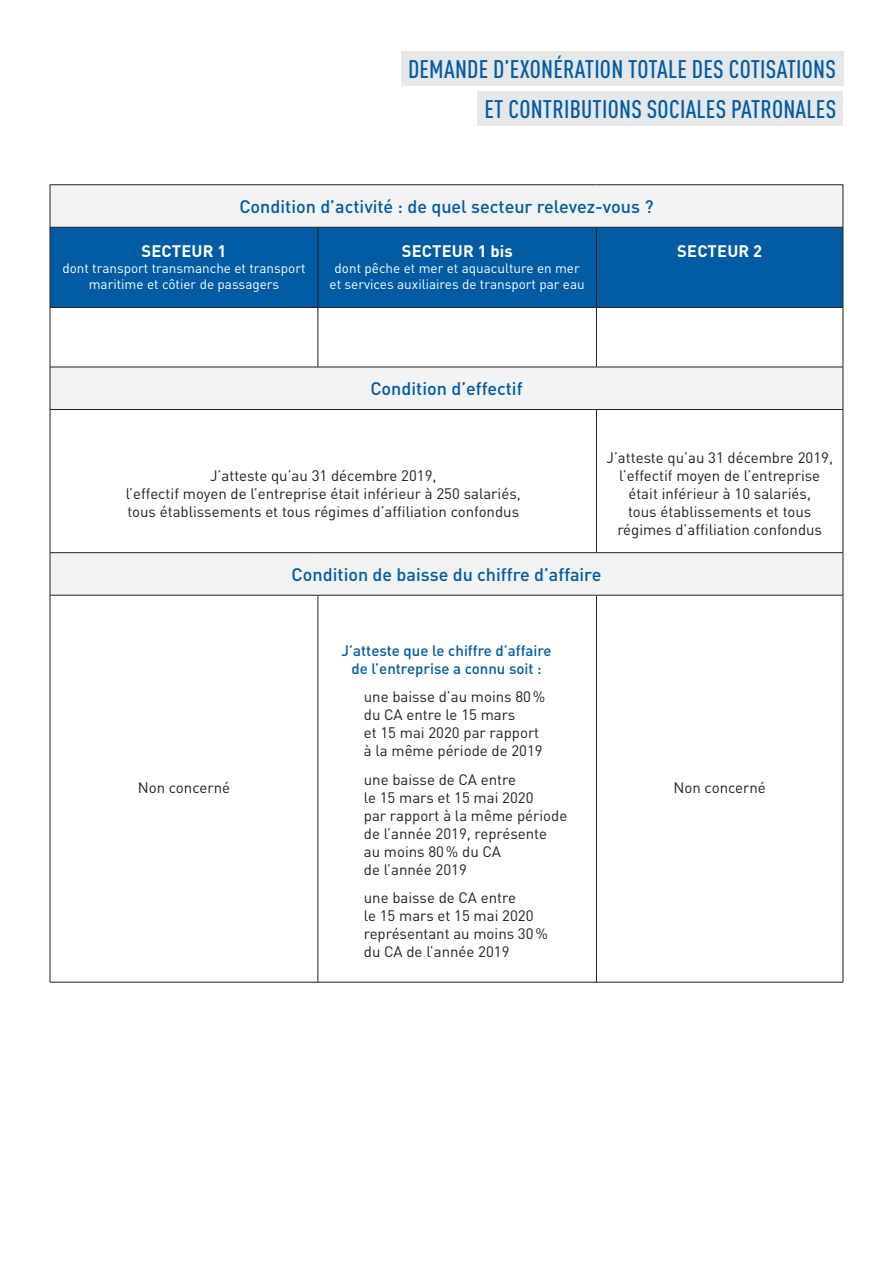
<style>
.page{position:relative;width:893px;height:1263px;background:#fff}
.page>*{position:absolute;margin:0;border:0;box-sizing:border-box;transform-origin:0 0}
.t1{font:500 condensed 25.2px/40.8px "DINOT";letter-spacing:.01em;color:#015ca3;text-align:right}
.t2{font:500 18px "DINOT";color:#015ca3}
.t3{font:700 16.5px "DINOT";letter-spacing:.01em;color:#fff}
.t4{font:15px/18px "DINOT";color:#231f20}
.t5{font:500 15px/18px "DINOT";color:#015ca3;text-align:center}
.t6{font:13.5px/16.2px "DINOT";color:#fff;text-align:center}
</style>
<div class="page">
<div style="left:401px;top:51px;width:442px;height:34px;background:#e6e7e9"></div>
<div style="left:477px;top:92px;width:366px;height:34px;background:#e6e7e9"></div>
<div style="left:50px;top:185px;width:793px;height:42px;background:#f2f3f4"></div>
<div style="left:51px;top:228px;width:792px;height:79px;background:#015ca3"></div>
<svg style="left:319px;top:308px;width:524px;height:674px"></svg>
<svg style="left:51px;top:368px;width:792px;height:227px"></svg>
<hr style="left:50px;top:184px;width:268px;height:1px;background:#231f20">
<hr style="left:50px;top:185px;width:1px;height:42px;background:#231f20">
<hr style="left:318px;top:184px;width:278px;height:1px;background:#231f20">
<hr style="left:596px;top:184px;width:247px;height:1px;background:#231f20">
<hr style="left:843px;top:185px;width:1px;height:42px;background:#231f20">
<hr style="left:50px;top:227px;width:268px;height:1px;background:#231f20">
<hr style="left:50px;top:227px;width:1px;height:80px;background:#231f20">
<hr style="left:318px;top:227px;width:278px;height:1px;background:#231f20">
<hr style="left:318px;top:227px;width:1px;height:80px;background:#231f20">
<hr style="left:596px;top:227px;width:247px;height:1px;background:#231f20">
<hr style="left:596px;top:227px;width:1px;height:80px;background:#231f20">
<hr style="left:843px;top:227px;width:1px;height:80px;background:#231f20">
<hr style="left:50px;top:307px;width:268px;height:1px;background:#231f20">
<hr style="left:50px;top:308px;width:1px;height:59px;background:#231f20">
<hr style="left:318px;top:307px;width:278px;height:1px;background:#231f20">
<hr style="left:318px;top:308px;width:1px;height:59px;background:#231f20">
<hr style="left:596px;top:307px;width:247px;height:1px;background:#231f20">
<hr style="left:596px;top:308px;width:1px;height:59px;background:#231f20">
<hr style="left:843px;top:308px;width:1px;height:59px;background:#231f20">
<hr style="left:50px;top:367px;width:268px;height:1px;background:#231f20">
<hr style="left:50px;top:367px;width:1px;height:42px;background:#231f20">
<hr style="left:318px;top:367px;width:278px;height:1px;background:#231f20">
<hr style="left:596px;top:367px;width:247px;height:1px;background:#231f20">
<hr style="left:843px;top:367px;width:1px;height:42px;background:#231f20">
<hr style="left:50px;top:409px;width:268px;height:1px;background:#231f20">
<hr style="left:50px;top:410px;width:1px;height:142px;background:#231f20">
<hr style="left:318px;top:409px;width:278px;height:1px;background:#231f20">
<hr style="left:596px;top:409px;width:247px;height:1px;background:#231f20">
<hr style="left:596px;top:410px;width:1px;height:142px;background:#231f20">
<hr style="left:843px;top:410px;width:1px;height:142px;background:#231f20">
<hr style="left:50px;top:552px;width:268px;height:1px;background:#231f20">
<hr style="left:50px;top:553px;width:1px;height:42px;background:#231f20">
<hr style="left:318px;top:552px;width:278px;height:1px;background:#231f20">
<hr style="left:596px;top:552px;width:247px;height:1px;background:#231f20">
<hr style="left:843px;top:553px;width:1px;height:42px;background:#231f20">
<hr style="left:50px;top:595px;width:268px;height:1px;background:#231f20">
<hr style="left:50px;top:595px;width:1px;height:387px;background:#231f20">
<hr style="left:318px;top:595px;width:278px;height:1px;background:#231f20">
<hr style="left:318px;top:595px;width:1px;height:387px;background:#231f20">
<hr style="left:596px;top:595px;width:247px;height:1px;background:#231f20">
<hr style="left:596px;top:595px;width:1px;height:387px;background:#231f20">
<hr style="left:843px;top:595px;width:1px;height:387px;background:#231f20">
<hr style="left:50px;top:982px;width:268px;height:1px;background:#231f20">
<hr style="left:318px;top:982px;width:278px;height:1px;background:#231f20">
<hr style="left:596px;top:982px;width:247px;height:1px;background:#231f20">
<h1 class="t1" style="left:408px;top:48px;width:430px">DEMANDE D’EXONÉRATION TOTALE DES COTISATIONS<br>ET CONTRIBUTIONS SOCIALES PATRONALES</h1>
<p class="t2" style="left:239px;top:195px;width:416px">Condition d’activité : de quel secteur relevez-vous ?</p>
<p class="t3" style="left:142px;top:240px;width:86px">SECTEUR 1</p>
<p class="t6" style="left:62px;top:260px;width:245px">dont transport transmanche et transport maritime et côtier de passagers</p>
<p class="t3" style="left:402px;top:240px;width:112px">SECTEUR 1 bis</p>
<p class="t6" style="left:330px;top:260px;width:257px">dont pêche et mer et aquaculture en mer et services auxiliaires de transport par eau</p>
<p class="t3" style="left:677px;top:240px;width:86px">SECTEUR 2</p>
<p class="t2" style="left:370px;top:377px;width:154px">Condition d’effectif</p>
<p class="t4" style="left:126px;top:467px;width:396px;text-align:center">J’atteste qu’au 31 décembre 2019,<br>l’effectif moyen de l’entreprise était inférieur à 250 salariés, tous établissements et tous régimes d’affiliation confondus</p>
<p class="t4" style="left:606px;top:449px;width:228px;text-align:center">J’atteste qu’au 31 décembre 2019, l’effectif moyen de l’entreprise était inférieur à 10 salariés,<br>tous établissements et tous régimes d’affiliation confondus</p>
<p class="t4" style="left:138px;top:778px;width:94px">Non concerné</p>
<p class="t2" style="left:292px;top:563px;width:311px">Condition de baisse du chiffre d’affaire</p>
<p class="t5" style="left:342px;top:641px;width:212px">J’atteste que le chiffre d’affaire de l’entreprise a connu soit :</p>
<p class="t4" style="left:364px;top:687px;width:183px">une baisse d’au moins 80% du CA entre le 15 mars<br>et 15 mai 2020 par rapport à la même période de 2019</p>
<p class="t4" style="left:364px;top:770px;width:205px">une baisse de CA entre<br>le 15 mars et 15 mai 2020<br>par rapport à la même période de l’année 2019, représente<br>au moins 80% du CA<br>de l’année 2019</p>
<p class="t4" style="left:364px;top:888px;width:186px">une baisse de CA entre<br>le 15 mars et 15 mai 2020 représentant au moins 30% du CA de l’année 2019</p>
<p class="t4" style="left:673px;top:778px;width:94px">Non concerné</p>
</div>
